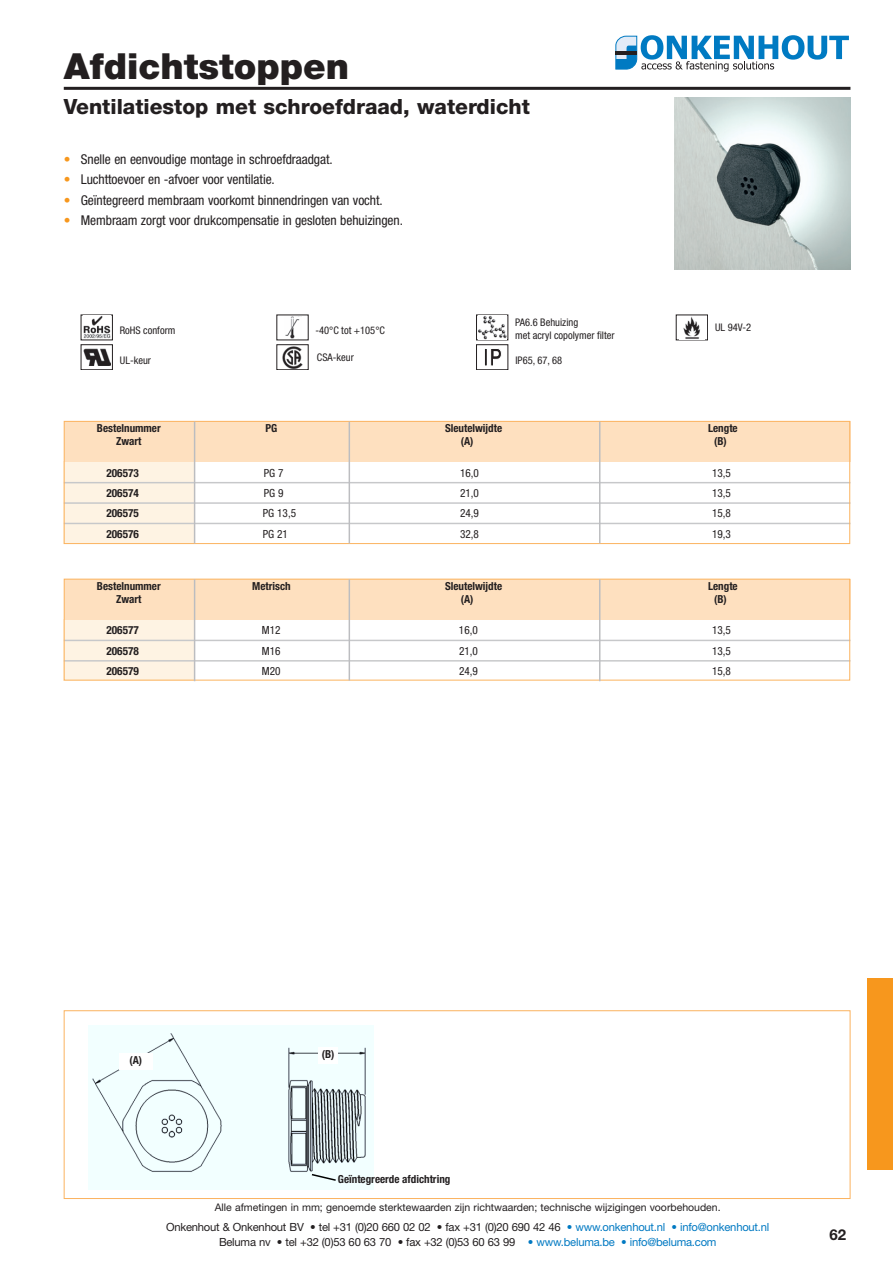
<style>
.page{position:relative;width:893px;height:1263px;background:#fff}
.page>*{position:absolute;margin:0;border:0;box-sizing:border-box;transform-origin:0 0}
._1__Headline{font:900 36px "Helvetica Neue";color:#231f20}
.kop_onder_lijn{font:800 21px "Helvetica Neue";color:#231f20}
.t1{font:700 15px "Helvetica Neue";color:#231f20}
.uitleg{font:condensed 13.5px "Helvetica Neue";letter-spacing:-.005em;color:#231f20}
.t2{font:11.25px/15px "Helvetica Neue";letter-spacing:-.02em;color:#231f20;text-align:center}
.tab_text{font:condensed 11.25px "Helvetica Neue";color:#231f20}
.tab_text-2{font:700 condensed 11.25px "Helvetica Neue";color:#231f20}
.t3{font:700 condensed 11.1px "Helvetica Neue";color:#231f20}
.t4{font:condensed 10.5px/12.6px "Helvetica Neue";color:#231f20}
.t5{font:10.5px "Helvetica Neue";color:#231f20}
.s1{color:#f7971d}
.s2{color:#0079c2}
</style>
<div class="page">
<div style="left:64px;top:1010px;width:786px;height:189px;border:1px solid #fbb35f"></div>
<hr style="left:64px;top:87px;width:786px;height:3px;background:#231f20">
<svg style="left:615px;top:35px;width:234px;height:37px"></svg>
<hr style="left:615px;top:51px;width:22px;height:3px;background:#231f20">
<div style="left:867px;top:978px;width:26px;height:191px;background:#f7971d"></div>
<div style="left:277px;top:344px;width:31px;height:26px;border:1px solid #231f20"></div>
<img style="left:282px;top:346px;width:21px;height:22px">
<div style="left:476px;top:315px;width:32px;height:25px;border:1px solid #231f20"></div>
<img style="left:479px;top:316px;width:27px;height:23px">
<div style="left:676px;top:315px;width:32px;height:25px;border:1px solid #231f20"></div>
<img style="left:680px;top:316px;width:24px;height:23px">
<img style="left:83px;top:316px;width:27px;height:22px">
<div style="left:81px;top:344px;width:32px;height:26px;border:1px solid #231f20"></div>
<img style="left:83px;top:349px;width:27px;height:17px">
<img style="left:285px;top:317px;width:15px;height:21px">
<img style="left:674px;top:97px;width:176px;height:172px">
<div style="left:476px;top:344px;width:32px;height:26px;border:1px solid #231f20"></div>
<div style="left:484px;top:348px;width:3px;height:18px;border:1px solid #fff"></div>
<svg style="left:490px;top:348px;width:12px;height:18px"></svg>
<div style="left:64px;top:461px;width:130px;height:83px;background:#fef3e3"></div>
<div style="left:64px;top:421px;width:786px;height:40px;background:#fee0bf"></div>
<hr style="left:64px;top:482px;width:786px;height:1px;background:#c7c8ca">
<hr style="left:64px;top:502px;width:786px;height:2px;background:#c7c8ca">
<hr style="left:64px;top:523px;width:786px;height:1px;background:#c7c8ca">
<div style="left:64px;top:421px;width:786px;height:123px;border:1px solid #fbb35f"></div>
<hr style="left:194px;top:422px;width:1px;height:121px;background:#bcbdc0">
<hr style="left:349px;top:422px;width:1px;height:121px;background:#bcbdc0">
<hr style="left:599px;top:422px;width:1px;height:121px;background:#bcbdc0">
<div style="left:64px;top:619px;width:130px;height:61px;background:#fef3e3"></div>
<div style="left:64px;top:579px;width:786px;height:40px;background:#fee0bf"></div>
<hr style="left:64px;top:640px;width:786px;height:1px;background:#c7c8ca">
<hr style="left:64px;top:660px;width:786px;height:1px;background:#c7c8ca">
<div style="left:64px;top:579px;width:786px;height:101px;border:1px solid #fbb35f"></div>
<hr style="left:194px;top:579px;width:1px;height:102px;background:#bcbdc0">
<hr style="left:349px;top:579px;width:1px;height:101px;background:#bcbdc0">
<hr style="left:599px;top:579px;width:1px;height:102px;background:#bcbdc0">
<img style="left:88px;top:1025px;width:286px;height:164px">
<svg style="left:310px;top:1173px;width:27px;height:9px"></svg>
<div style="left:119px;top:1053px;width:34px;height:17px;background:#fff"></div>
<div style="left:319px;top:1047px;width:19px;height:17px;background:#fff"></div>
<p class="_1__Headline" style="left:64px;top:45px;width:287px">Afdichtstoppen</p>
<p class="kop_onder_lijn" style="left:64px;top:94px;width:468px">Ventilatiestop met schroefdraad, waterdicht</p>
<p class="uitleg" style="left:64px;top:151px;width:271px"><span class="s1">•</span> Snelle en eenvoudige montage in schroefdraadgat.</p>
<p class="uitleg" style="left:64px;top:172px;width:213px"><span class="s1">•</span> Luchttoevoer en -afvoer voor ventilatie.</p>
<p class="uitleg" style="left:64px;top:192px;width:321px"><span class="s1">•</span> Geïntegreerd membraam voorkomt binnendringen van vocht.</p>
<p class="uitleg" style="left:64px;top:212px;width:341px"><span class="s1">•</span> Membraam zorgt voor drukcompensatie in gesloten behuizingen.</p>
<p class="t4" style="left:120px;top:324px;width:57px">RoHS conform</p>
<p class="t4" style="left:515px;top:316px;width:101px">PA6.6 Behuizing<br>met acryl copolymer filter</p>
<p class="t4" style="left:315px;top:324px;width:71px">-40°C tot +105°C</p>
<p class="t4" style="left:120px;top:354px;width:33px">UL-keur</p>
<p class="t4" style="left:317px;top:351px;width:38px">CSA-keur</p>
<p class="t4" style="left:515px;top:354px;width:48px">IP65, 67, 68</p>
<p class="t4" style="left:715px;top:321px;width:38px">UL 94V-2</p>
<p class="t3" style="left:97px;top:421px;width:65px">Bestelnummer</p>
<p class="t3" style="left:116px;top:434px;width:27px">Zwart</p>
<p class="t3" style="left:265px;top:421px;width:13px">PG</p>
<p class="t3" style="left:445px;top:421px;width:59px">Sleutelwijdte</p>
<p class="t3" style="left:708px;top:421px;width:31px">Lengte</p>
<p class="t3" style="left:714px;top:435px;width:14px">(B)</p>
<p class="t3" style="left:461px;top:435px;width:14px">(A)</p>
<p class="tab_text-2" style="left:106px;top:466px;width:34px">206573</p>
<p class="tab_text" style="left:264px;top:466px;width:21px">PG 7</p>
<p class="tab_text" style="left:460px;top:466px;width:20px">16,0</p>
<p class="tab_text" style="left:712px;top:466px;width:20px">13,5</p>
<p class="tab_text-2" style="left:106px;top:486px;width:34px">206574</p>
<p class="tab_text" style="left:264px;top:486px;width:21px">PG 9</p>
<p class="tab_text" style="left:460px;top:486px;width:20px">21,0</p>
<p class="tab_text" style="left:712px;top:486px;width:20px">13,5</p>
<p class="tab_text-2" style="left:106px;top:506px;width:34px">206575</p>
<p class="tab_text" style="left:263px;top:507px;width:35px">PG 13,5</p>
<p class="tab_text" style="left:460px;top:507px;width:20px">24,9</p>
<p class="tab_text" style="left:712px;top:507px;width:20px">15,8</p>
<p class="tab_text-2" style="left:106px;top:527px;width:34px">206576</p>
<p class="tab_text" style="left:263px;top:527px;width:27px">PG 21</p>
<p class="tab_text" style="left:460px;top:527px;width:20px">32,8</p>
<p class="tab_text" style="left:712px;top:527px;width:20px">19,3</p>
<p class="t3" style="left:97px;top:579px;width:65px">Bestelnummer</p>
<p class="t3" style="left:116px;top:592px;width:27px">Zwart</p>
<p class="t3" style="left:252px;top:579px;width:40px">Metrisch</p>
<p class="t3" style="left:445px;top:579px;width:59px">Sleutelwijdte</p>
<p class="t3" style="left:708px;top:579px;width:31px">Lengte</p>
<p class="t3" style="left:714px;top:592px;width:14px">(B)</p>
<p class="t3" style="left:461px;top:592px;width:14px">(A)</p>
<p class="tab_text-2" style="left:106px;top:623px;width:34px">206577</p>
<p class="tab_text" style="left:262px;top:624px;width:20px">M12</p>
<p class="tab_text" style="left:459px;top:624px;width:20px">16,0</p>
<p class="tab_text" style="left:712px;top:624px;width:20px">13,5</p>
<p class="tab_text-2" style="left:106px;top:644px;width:34px">206578</p>
<p class="tab_text" style="left:262px;top:644px;width:20px">M16</p>
<p class="tab_text" style="left:459px;top:644px;width:20px">21,0</p>
<p class="tab_text" style="left:712px;top:644px;width:20px">13,5</p>
<p class="tab_text-2" style="left:106px;top:664px;width:34px">206579</p>
<p class="tab_text" style="left:262px;top:665px;width:20px">M20</p>
<p class="tab_text" style="left:459px;top:665px;width:20px">24,9</p>
<p class="tab_text" style="left:712px;top:665px;width:20px">15,8</p>
<p class="t3" style="left:130px;top:1053px;width:14px">(A)</p>
<p class="t3" style="left:322px;top:1047px;width:14px">(B)</p>
<p class="t3" style="left:338px;top:1172px;width:114px">Geïntegreerde afdichtring</p>
<p class="t5" style="left:215px;top:1201px;width:507px">Alle afmetingen in mm; genoemde sterktewaarden zijn richtwaarden; technische wijzigingen voorbehouden.</p>
<p class="t2" style="left:166px;top:1219px;width:605px">Onkenhout &amp; Onkenhout BV • tel +31 (0)20 660 02 02 • fax +31 (0)20 690 42 46 <span class="s2">• www.onkenhout.nl • info@onkenhout.nl<br></span>Beluma nv • tel +32 (0)53 60 63 70 • fax +32 (0)53 60 63 99 <span class="s2">• www.beluma.be • info@beluma.com</span></p>
<p class="t1" style="left:829px;top:1225px;width:18px">62</p>
</div>
